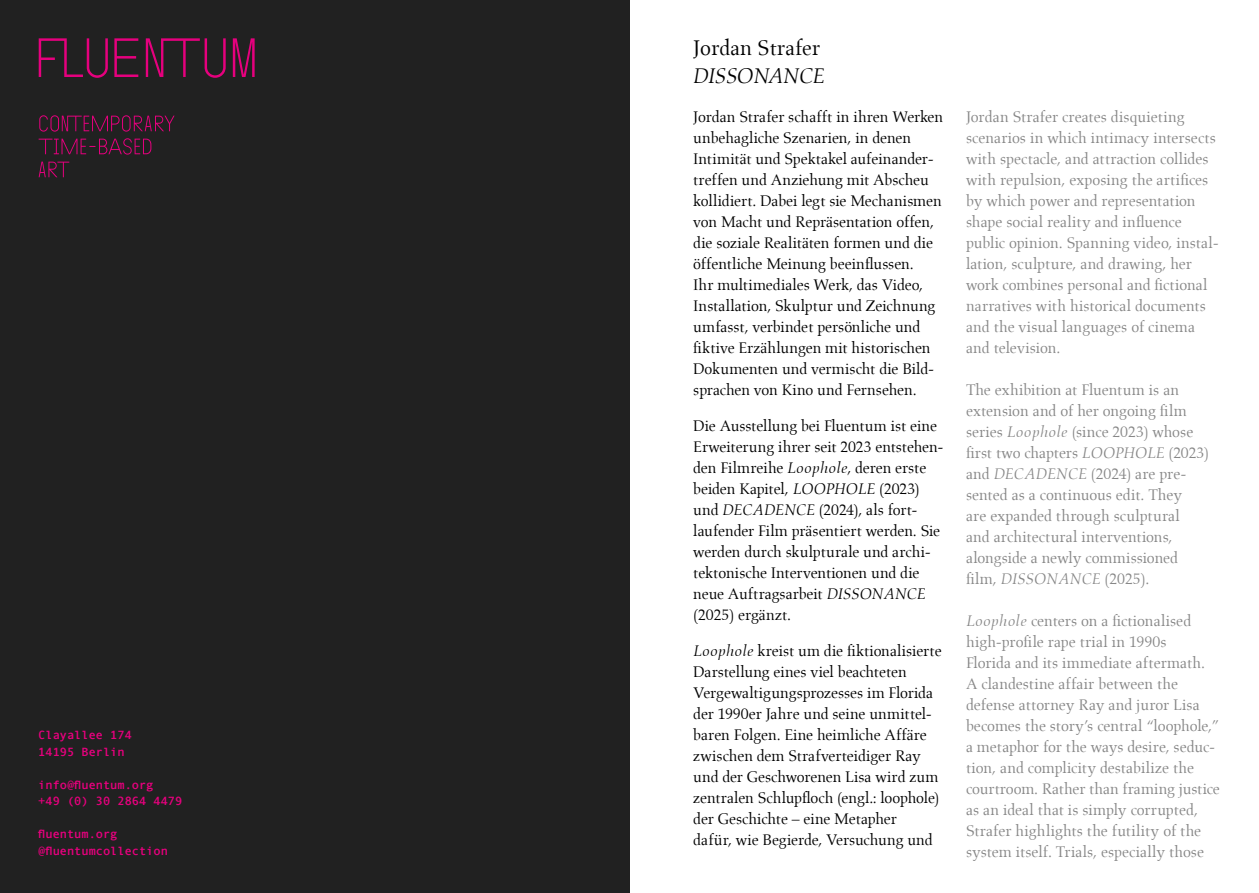
<style>
.page{position:relative;width:1259px;height:893px;background:#fff}
.page>*{position:absolute;margin:0;border:0;box-sizing:border-box;transform-origin:0 0}
.t1{font:21.75px "Aldus LT Std";color:#000}
.t2{font:italic 21.75px "Aldus LT Std";letter-spacing:-.04em;color:#000}
.t3{font:15.75px/21px "Aldus LT Std";letter-spacing:-.005em;color:#000}
.t4{font:15.75px/21px "Aldus LT Std";color:#878787}
.t5{font:700 12px/16.5px "Andale Mono";color:#e6007d}
.s1{font-style:italic}
</style>
<div class="page">
<div style="left:0;top:0;width:629px;height:893px;background:#212121"></div>
<svg style="left:114px;top:38px;width:24px;height:39px"></svg>
<svg style="left:39px;top:38px;width:69px;height:40px"></svg>
<svg style="left:233px;top:38px;width:22px;height:39px"></svg>
<svg style="left:146px;top:38px;width:80px;height:40px"></svg>
<svg style="left:39px;top:162px;width:30px;height:15px"></svg>
<svg style="left:39px;top:115px;width:136px;height:17px"></svg>
<svg style="left:39px;top:138px;width:112px;height:17px"></svg>
<p class="t5" style="left:38px;top:727px;width:95px">Clayallee 174<br>14195 Berlin</p>
<p class="t5" style="left:38px;top:776px;width:146px">info@fluentum.org<br>+49 (0) 30 2864 4479</p>
<p class="t5" style="left:38px;top:826px;width:131px">fluentum.org @fluentumcollection</p>
<h1 class="t1" style="left:693px;top:36px;width:129px">Jordan Strafer</h1>
<h1 class="t2" style="left:693px;top:63px;width:133px">DISSONANCE</h1>
<p class="t3" style="left:693px;top:106px;width:251px">Jordan Strafer schafft in ihren Werken unbehagliche Szenarien, in denen Intimität und Spektakel aufeinander&shy;treffen und Anziehung mit Abscheu kollidiert. Dabei legt sie Mechanismen von Macht und Repräsentation offen, die soziale Realitäten formen und die öffentliche Meinung beeinflussen.<br>Ihr multimediales Werk, das Video, Installation, Skulptur und Zeichnung umfasst, verbindet persönliche und fiktive Erzählungen mit historischen Dokumenten und vermischt die Bild&shy;sprachen von Kino und Fernsehen.</p>
<p class="t3" style="left:693px;top:415px;width:252px">Die Ausstellung bei Fluentum ist eine Erweiterung ihrer seit 2023 entstehen&shy;den Filmreihe <span class="s1">Loophole</span>, deren erste beiden Kapitel, <span class="s1">LOOPHOLE</span> (2023) und <span class="s1">DECADENCE</span> (2024), als fort&shy;laufender Film präsentiert werden. Sie werden durch skulpturale und archi&shy;tektonische Interventionen und die neue Auftragsarbeit <span class="s1">DISSONANCE </span>(2025) ergänzt.</p>
<p class="t3" style="left:693px;top:640px;width:250px"><span class="s1">Loophole</span> kreist um die fiktionalisierte Darstellung eines viel beachteten Vergewaltigungsprozesses im Florida der 1990er Jahre und seine unmittel&shy;baren Folgen. Eine heimliche Affäre zwischen dem Strafverteidiger Ray und der Geschworenen Lisa wird zum zentralen Schlupfloch (engl.: loophole) der Geschichte – eine Metapher<br>dafür, wie Begierde, Versuchung und</p>
<p class="t4" style="left:966px;top:106px;width:254px">Jordan Strafer creates disquieting scenarios in which intimacy intersects with spectacle, and attraction collides with repulsion, exposing the artifices by which power and representation shape social reality and influence public opinion. Spanning video, instal&shy;lation, sculpture, and drawing, her work combines personal and fictional narratives with historical documents and the visual languages of cinema and television.</p>
<p class="t4" style="left:966px;top:379px;width:244px">The exhibition at Fluentum is an extension and of her ongoing film series <span class="s1">Loophole</span> (since 2023) whose first two chapters <span class="s1">LOOPHOLE</span> (2023) and <span class="s1">DECADENCE</span> (2024) are pre&shy;sented as a continuous edit. They<br>are expanded through sculptural<br>and architectural interventions, alongside a newly commissioned film, <span class="s1">DISSONANCE</span> (2025).</p>
<p class="t4" style="left:966px;top:610px;width:255px"><span class="s1">Loophole</span> centers on a fictionalised high-profile rape trial in 1990s<br>Florida and its immediate aftermath.<br>A clandestine affair between the defense attorney Ray and juror Lisa becomes the story’s central “loophole,” a metaphor for the ways desire, seduc&shy;tion, and complicity destabilize the courtroom. Rather than framing justice as an ideal that is simply corrupted, Strafer highlights the futility of the system itself. Trials, especially those</p>
</div>
